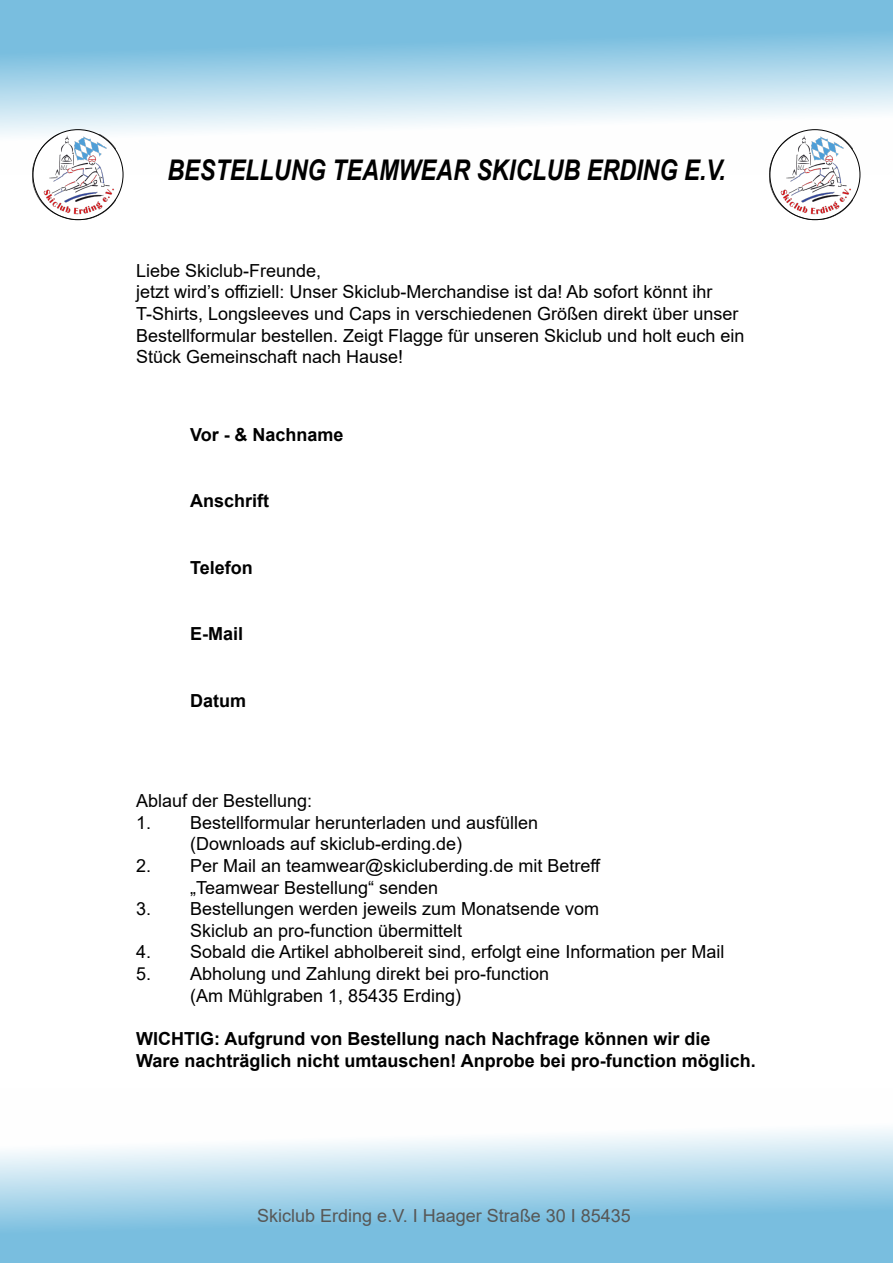
<style>
.page{position:relative;width:893px;height:1263px;background:#fff}
.page>*{position:absolute;margin:0;border:0;box-sizing:border-box;transform-origin:0 0}
.t1{font:italic 700 28.5px "Arial Narrow";color:#000}
.t2{font:18px/21.6px "Arial";color:#000}
.t3{font:700 18px/21.6px "Arial";color:#000}
.t4{font:18px "Arial";color:#575756}
</style>
<div class="page">
<svg style="left:0;top:0;width:893px;height:175px"></svg>
<div style="left:33px;top:130px;width:90px;height:90px;background:#fff;border-radius:50%"></div>
<img style="left:33px;top:135px;width:82px;height:85px">
<div style="left:770px;top:130px;width:90px;height:90px;background:#fff;border-radius:50%"></div>
<img style="left:770px;top:135px;width:82px;height:85px">
<svg style="left:0;top:1129px;width:893px;height:134px;background:#a9d5ea"></svg>
<h1 class="t1" style="left:167px;top:149px;width:560px">BESTELLUNG TEAMWEAR SKICLUB ERDING E.V.</h1>
<p class="t2" style="left:136px;top:259px;width:610px">Liebe Skiclub-Freunde,<br>jetzt wird’s offiziell: Unser Skiclub-Merchandise ist da! Ab sofort könnt ihr T-Shirts, Longsleeves und Caps in verschiedenen Größen direkt über unser Bestellformular bestellen. Zeigt Flagge für unseren Skiclub und holt euch ein Stück Gemeinschaft nach Hause!</p>
<p class="t3" style="left:190px;top:424px;width:155px">Vor - &amp; Nachname</p>
<p class="t3" style="left:190px;top:490px;width:81px">Anschrift</p>
<p class="t3" style="left:190px;top:557px;width:64px">Telefon</p>
<p class="t3" style="left:190px;top:623px;width:55px">E-Mail</p>
<p class="t3" style="left:190px;top:690px;width:57px">Datum</p>
<p class="t2" style="left:136px;top:790px;width:178px">Ablauf der Bestellung:</p>
<p class="t2" style="left:190px;top:812px;width:350px;text-indent:-54px">1. Bestellformular herunterladen und ausfüllen (Downloads auf skiclub-erding.de)</p>
<p class="t2" style="left:190px;top:855px;width:412px;text-indent:-54px">2. Per Mail an teamwear@skicluberding.de mit Betreff „Teamwear Bestellung“ senden</p>
<p class="t2" style="left:190px;top:898px;width:411px;text-indent:-54px">3. Bestellungen werden jeweils zum Monatsende vom<br>Skiclub an pro-function übermittelt</p>
<p class="t2" style="left:136px;top:941px;width:590px">4. Sobald die Artikel abholbereit sind, erfolgt eine Information per Mail</p>
<p class="t2" style="left:190px;top:963px;width:361px;text-indent:-54px">5. Abholung und Zahlung direkt bei pro-function (Am Mühlgraben 1, 85435 Erding)</p>
<p class="t3" style="left:136px;top:1028px;width:621px">WICHTIG: Aufgrund von Bestellung nach Nachfrage können wir die<br>Ware nachträglich nicht umtauschen! Anprobe bei pro-function möglich.</p>
<p class="t4" style="left:257px;top:1204px;width:375px">Skiclub Erding e.V. I Haager Straße 30 I 85435</p>
</div>
